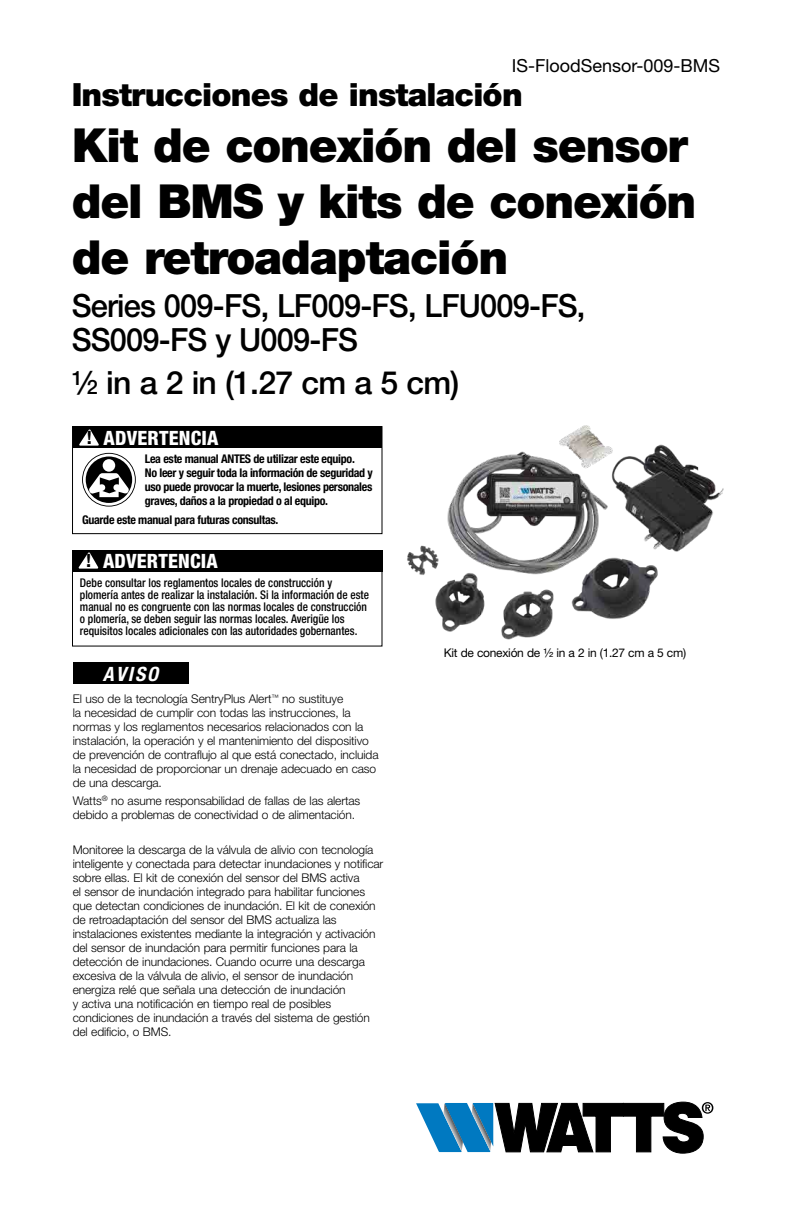
<style>
.page{position:relative;width:792px;height:1224px;background:#fff}
.page>*{position:absolute;margin:0;border:0;box-sizing:border-box;transform-origin:0 0}
.t1{font:900 47px/56px "Helvetica Neue LT Std";letter-spacing:-.025em;color:#000}
.t2{font:500 32px/34px "Helvetica Neue LT Std";letter-spacing:-.025em;color:#000;scale:.96 1}
.t3{font:900 32px "Helvetica Neue LT Std";letter-spacing:-.025em;color:#000}
.t4{font:500 32px "Helvetica Neue LT Std";letter-spacing:-.025em;color:#000}
.t5{font:800 condensed 19.8px "Helvetica Neue LT Std";letter-spacing:.01em;color:#fff}
.t6{font:italic 700 condensed 19.8px "Helvetica Neue LT Std";letter-spacing:.1em;color:#fff}
.t7{font:18px "Helvetica Neue LT Std";color:#000}
.t8{font:300 12px/14px "Helvetica Neue LT Std";letter-spacing:-.01em;color:#000}
.t9{font:500 condensed 12px/12px "Helvetica Neue LT Std";color:#000;scale:.95 1}
.t10{font:700 condensed 12px/14px "Helvetica Neue LT Std";letter-spacing:-.025em;color:#000}
.t11{font:12px "Helvetica Neue LT Std";letter-spacing:-.025em;color:#000}
.s1{font-size:19.8px}
.s2{font-weight:700;font-stretch:normal;font-size:18.4px;color:#000}
</style>
<div class="page">
<svg style="left:416px;top:1102px;width:297px;height:51px"></svg>
<div style="left:72px;top:550px;width:310px;height:21px;background:#000"></div>
<svg style="left:78px;top:552px;width:21px;height:17px"></svg>
<div style="left:72px;top:550px;width:310px;height:97px;border:1px solid #000"></div>
<div style="left:72px;top:426px;width:310px;height:108px;border:1px solid #000"></div>
<div style="left:73px;top:426px;width:309px;height:22px;background:#000"></div>
<svg style="left:79px;top:429px;width:20px;height:17px"></svg>
<svg style="left:82px;top:453px;width:54px;height:54px"></svg>
<div style="left:83px;top:454px;width:52px;height:52px;border:3px solid #fff;border-radius:50%"></div>
<div style="left:103px;top:459px;width:12px;height:13px;background:#fff;border-radius:50%"></div>
<svg style="left:89px;top:473px;width:41px;height:24px"></svg>
<img style="left:363px;top:425px;width:361px;height:222px">
<div style="left:73px;top:663px;width:115px;height:21px;background:#000"></div>
<h3 class="t7" style="left:512px;top:55px;width:210px">IS-FloodSensor-009-BMS</h3>
<h2 class="t3" style="left:72px;top:76px;width:453px">Instrucciones de instalación</h2>
<h1 class="t1" style="left:72px;top:117px;width:626px">Kit de conexión del sensor del BMS y kits de conexión de retroadaptación</h1>
<h2 class="t2" style="left:72px;top:288px;width:537px">Series 009-FS, LF009-FS, LFU009-FS,<br>SS009‑FS y U009-FS</h2>
<h2 class="t4" style="left:72px;top:364px;width:389px"><sup>1</sup>⁄<span class="s1">2</span> in a 2 in (1.27 cm a 5 cm)</h2>
<h3 class="t5" style="left:87px;top:425px;width:133px"><span class="s2">!</span> ADVERTENCIA</h3>
<p class="t10" style="left:145px;top:452px;width:230px">Lea este manual ANTES de utilizar este equipo.<br>No leer y seguir toda la información de seguridad y uso puede provocar la muerte, lesiones personales graves, daños a la propiedad o al equipo.</p>
<p class="t10" style="left:82px;top:513px;width:198px">Guarde este manual para futuras consultas.</p>
<h3 class="t5" style="left:86px;top:548px;width:133px"><span class="s2">!</span> ADVERTENCIA</h3>
<p class="t9" style="left:80px;top:576px;width:306px">Debe consultar los reglamentos locales de construcción y plomería antes de realizar la instalación. Si la información de este manual no es congruente con las normas locales de construcción o plomería, se deben seguir las normas locales. Averigüe los requisitos locales adicionales con las autoridades gobernantes.</p>
<h3 class="t6" style="left:103px;top:662px;width:57px">AVISO</h3>
<p class="t8" style="left:73px;top:692px;width:307px">El uso de la tecnología SentryPlus Alert<sup>™</sup> no sustituye<br>la necesidad de cumplir con todas las instrucciones, la normas y los reglamentos necesarios relacionados con la instalación, la operación y el mantenimiento del dispositivo de prevención de contraflujo al que está conectado, incluida la necesidad de proporcionar un drenaje adecuado en caso de una descarga.</p>
<p class="t8" style="left:73px;top:793px;width:289px">Watts<sup>®</sup> no asume responsabilidad de fallas de las alertas debido a problemas de conectividad o de alimentación.</p>
<p class="t8" style="left:73px;top:843px;width:312px">Monitoree la descarga de la válvula de alivio con tecnología inteligente y conectada para detectar inundaciones y notificar sobre ellas. El kit de conexión del sensor del BMS activa<br>el sensor de inundación integrado para habilitar funciones que detectan condiciones de inundación. El kit de conexión de retroadaptación del sensor del BMS actualiza las instalaciones existentes mediante la integración y activación del sensor de inundación para permitir funciones para la detección de inundaciones. Cuando ocurre una descarga excesiva de la válvula de alivio, el sensor de inundación energiza relé que señala una detección de inundación<br>y activa una notificación en tiempo real de posibles condiciones de inundación a través del sistema de gestión del edificio, o BMS.</p>
<p class="t11" style="left:444px;top:646px;width:244px">Kit de conexión de ½ in a 2 in (1.27 cm a 5 cm)</p>
</div>
